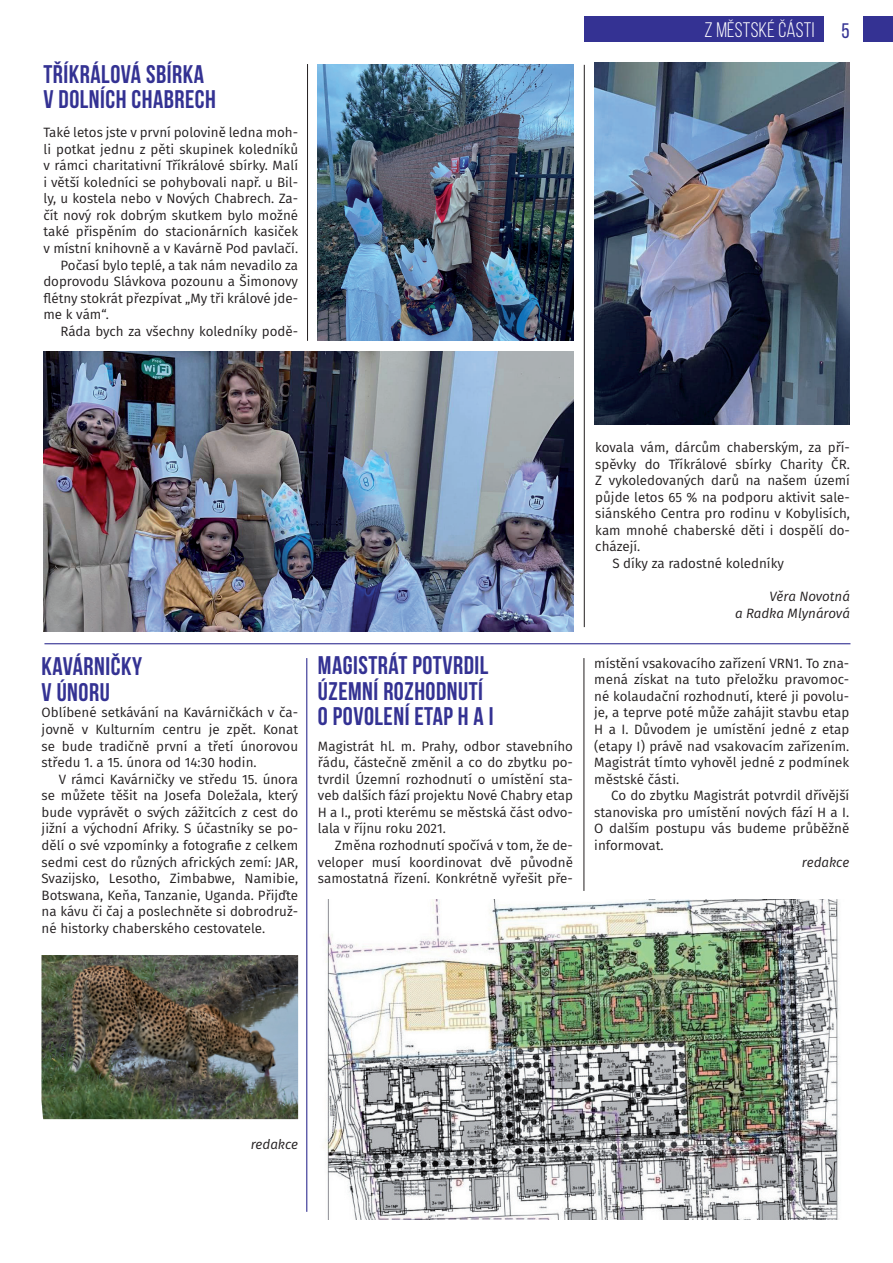
<style>
.page{position:relative;width:893px;height:1263px;background:#fff}
.page>*{position:absolute;margin:0;border:0;box-sizing:border-box;transform-origin:0 0}
.t1{font:700 25.5px/25.5px "Bebas Neue";letter-spacing:.02em;color:#343293}
.t2{font:21px "Bebas Neue";letter-spacing:.01em;color:#fff}
.t3{font:21px "Bebas Neue";color:#343293}
.t4{font:13.5px/16.6px "Fira Sans";color:#231f20;text-align:justify}
.t5{font:italic 13.5px/16.6px "Fira Sans";color:#231f20;text-align:right}
</style>
<div class="page">
<hr style="left:306px;top:658px;width:1px;height:554px;background:#343293">
<hr style="left:44px;top:643px;width:806px;height:1px;background:#343293">
<img style="left:318px;top:64px;width:255px;height:277px">
<hr style="left:584px;top:658px;width:1px;height:233px;background:#231f20">
<img style="left:323px;top:899px;width:516px;height:320px">
<img style="left:43px;top:351px;width:531px;height:281px">
<img style="left:41px;top:955px;width:257px;height:164px">
<img style="left:594px;top:63px;width:255px;height:362px">
<hr style="left:584px;top:65px;width:1px;height:562px;background:#231f20">
<hr style="left:307px;top:64px;width:1px;height:277px;background:#231f20">
<div style="left:863px;top:16px;width:30px;height:26px;background:#343293"></div>
<div style="left:584px;top:16px;width:239px;height:26px;background:#343293"></div>
<h1 class="t1" style="left:43px;top:61px;width:174px">TŘÍKRÁLOVÁ SBÍRKA<br>V DOLNÍCH CHABRECH</h1>
<p class="t4" style="left:43px;top:124px;width:256px">Také letos jste v první polovině ledna moh-</p>
<p class="t4" style="left:43px;top:140px;width:256px">li potkat jednu z pěti skupinek koledníků</p>
<p class="t4" style="left:43px;top:157px;width:256px">v rámci charitativní Tříkrálové sbírky. Malí</p>
<p class="t4" style="left:43px;top:174px;width:256px">i větší koledníci se pohybovali např. u Bil-</p>
<p class="t4" style="left:43px;top:190px;width:256px">ly, u kostela nebo v Nových Chabrech. Za-</p>
<p class="t4" style="left:43px;top:207px;width:256px">čít nový rok dobrým skutkem bylo možné</p>
<p class="t4" style="left:43px;top:223px;width:256px">také přispěním do stacionárních kasiček</p>
<p class="t4" style="left:43px;top:240px;width:256px">v místní knihovně a v Kavárně Pod pavlačí.</p>
<p class="t4" style="left:60px;top:256px;width:239px">Počasí bylo teplé, a tak nám nevadilo za</p>
<p class="t4" style="left:43px;top:273px;width:256px">doprovodu Slávkova pozounu a Šimonovy</p>
<p class="t4" style="left:43px;top:290px;width:256px">flétny stokrát přezpívat „My tři králové jde-</p>
<p class="t4" style="left:43px;top:306px;width:67px">me k vám“.</p>
<p class="t4" style="left:60px;top:323px;width:239px">Ráda bych za všechny koledníky podě-</p>
<h2 class="t2" style="left:705px;top:19px;width:111px">Z MĚSTSKÉ ČÁSTI</h2>
<h2 class="t3" style="left:841px;top:19px;width:10px">5</h2>
<h1 class="t1" style="left:42px;top:653px;width:102px">KAVÁRNIČKY<br>V ÚNORU</h1>
<p class="t4" style="left:42px;top:704px;width:258px">Oblíbené setkávání na Kavárničkách v ča&shy;jovně v Kulturním centru je zpět. Konat se bude tradičně první a třetí únorovou středu 1. a 15. února od 14:30 hodin.</p>
<p class="t4" style="left:42px;top:771px;width:258px;text-indent:17px">V rámci Kavárničky ve středu 15. února se můžete těšit na Josefa Doležala, který bude vyprávět o svých zážitcích z cest do jižní a východní Afriky. S účastníky se po&shy;dělí o své vzpomínky a fotografie z celkem sedmi cest do různých afrických zemí: JAR, Svazijsko, Lesotho, Zimbabwe, Namibie, Botswana, Keňa, Tanzanie, Uganda. Přijďte na kávu či čaj a poslechněte si dobrodruž&shy;né historky chaberského cestovatele.</p>
<h1 class="t1" style="left:318px;top:652px;width:177px">MAGISTRÁT POTVRDIL<br>ÚZEMNÍ ROZHODNUTÍ<br>O POVOLENÍ ETAP H A I</h1>
<p class="t4" style="left:318px;top:737px;width:257px">Magistrát hl. m. Prahy, odbor stavebního řádu, částečně změnil a co do zbytku po&shy;tvrdil Územní rozhodnutí o umístění sta&shy;veb dalších fází projektu Nové Chabry etap H a I., proti kterému se městská část odvo&shy;lala v říjnu roku 2021.</p>
<p class="t4" style="left:318px;top:837px;width:257px;text-indent:17px">Změna rozhodnutí spočívá v tom, že de&shy;veloper musí koordinovat dvě původně samostatná řízení. Konkrétně vyřešit pře-</p>
<p class="t4" style="left:595px;top:439px;width:256px">kovala vám, dárcům chaberským, za pří-</p>
<p class="t4" style="left:595px;top:455px;width:256px">spěvky do Tříkrálové sbírky Charity ČR.</p>
<p class="t4" style="left:595px;top:472px;width:256px">Z vykoledovaných darů na našem území</p>
<p class="t4" style="left:595px;top:489px;width:256px">půjde letos 65 % na podporu aktivit sale-</p>
<p class="t4" style="left:595px;top:505px;width:256px">siánského Centra pro rodinu v Kobylisích,</p>
<p class="t4" style="left:595px;top:522px;width:256px">kam mnohé chaberské děti i dospělí do-</p>
<p class="t4" style="left:595px;top:538px;width:47px">cházejí.</p>
<p class="t4" style="left:612px;top:555px;width:173px">S díky za radostné koledníky</p>
<p class="t5" style="left:735px;top:588px;width:116px">Věra Novotná<br>a Radka Mlynárová</p>
<p class="t4" style="left:594px;top:654px;width:257px">místění vsakovacího zařízení VRN1. To zna&shy;mená získat na tuto přeložku pravomoc&shy;né kolaudační rozhodnutí, které ji povolu&shy;je, a teprve poté může zahájit stavbu etap H a I. Důvodem je umístění jedné z etap (etapy I) právě nad vsakovacím zařízením.<br>Magistrát tímto vyhověl jedné z podmínek městské části.</p>
<p class="t4" style="left:594px;top:787px;width:257px;text-indent:17px">Co do zbytku Magistrát potvrdil dřívější stanoviska pro umístění nových fází H a I.<br>O dalším postupu vás budeme průběžně informovat.</p>
<p class="t5" style="left:802px;top:853px;width:49px">redakce</p>
<p class="t5" style="left:251px;top:1135px;width:49px">redakce</p>
</div>
